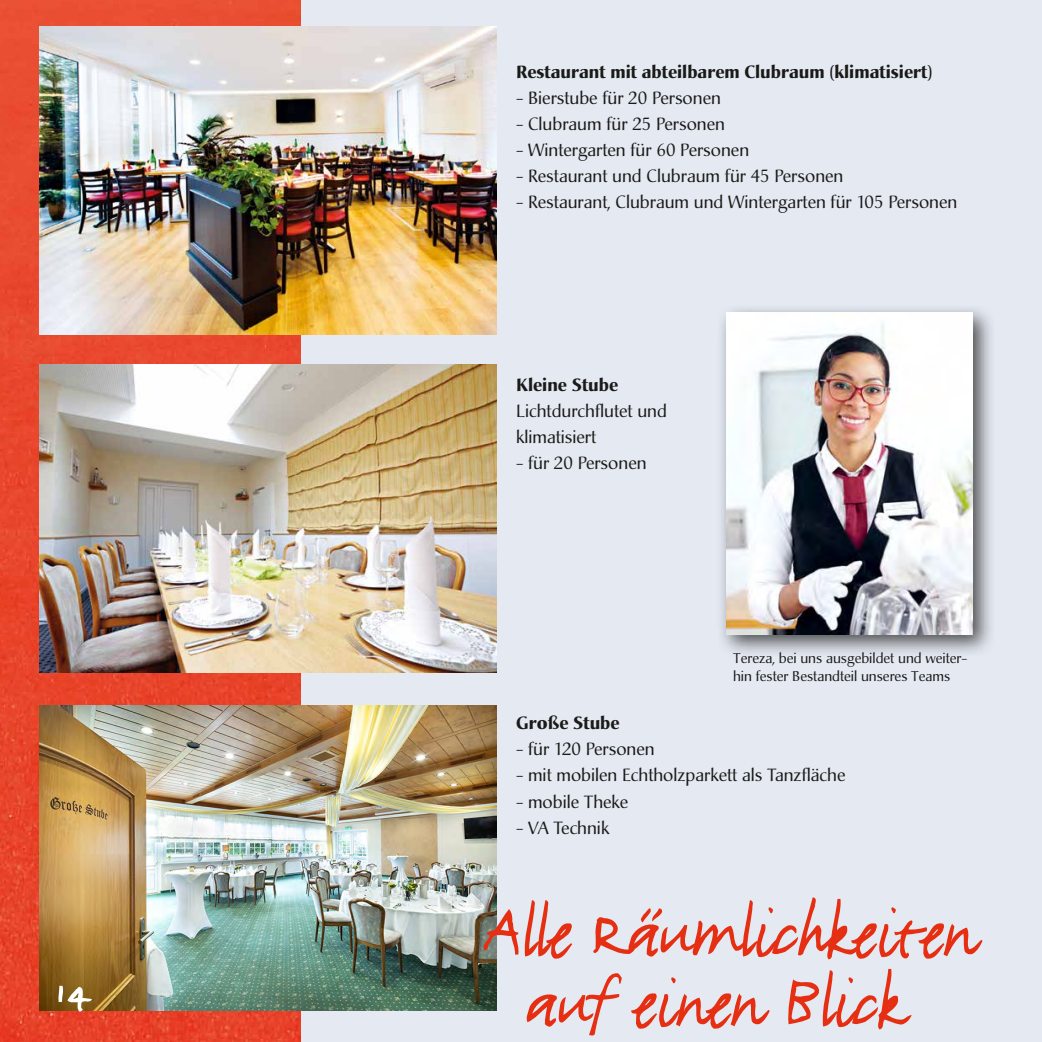
<style>
.page{position:relative;width:1042px;height:1042px;background:#e4e9f2}
.page>*{position:absolute;margin:0;border:0;box-sizing:border-box;transform-origin:0 0}
.t1{font:700 77px/70px "FF Justlefthand";color:#e62f12;text-align:center}
.t2{font:800 52.5px "FF Justlefthand";color:#fff}
.t3{font:17.5px/26.1px "Christiana BQ";color:#1a1a18}
.t4{font:700 17.5px "Christiana BQ";color:#1a1a18}
.t5{font:14px/18px "Christiana BQ";color:#1a1a18}
</style>
<div class="page">
<img style="left:0;top:0;width:300px;height:1042px">
<img style="left:39px;top:705px;width:458px;height:305px">
<img style="left:40px;top:26px;width:456px;height:308px">
<img style="left:40px;top:365px;width:456px;height:308px">
<div style="left:716px;top:303px;width:280px;height:355px;background:#1a1a18;opacity:.75"></div>
<img style="left:726px;top:313px;width:246px;height:321px">
<h2 class="t2" style="left:53px;top:959px;width:36px">14</h2>
<p class="t4" style="left:516px;top:61px;width:418px">Restaurant mit abteilbarem Clubraum (klimatisiert)</p>
<p class="t3" style="left:516px;top:85px;width:206px">- Bierstube für 20 Personen</p>
<p class="t3" style="left:516px;top:111px;width:210px">- Clubraum für 25 Personen</p>
<p class="t3" style="left:516px;top:137px;width:235px">- Wintergarten für 60 Personen</p>
<p class="t3" style="left:516px;top:163px;width:329px">- Restaurant und Clubraum für 45 Personen</p>
<p class="t3" style="left:516px;top:189px;width:443px">- Restaurant, Clubraum und Wintergarten für 105 Personen</p>
<p class="t4" style="left:516px;top:373px;width:104px">Kleine Stube</p>
<p class="t3" style="left:516px;top:398px;width:152px">Lichtdurchflutet und klimatisiert</p>
<p class="t3" style="left:516px;top:450px;width:132px">- für 20 Personen</p>
<p class="t5" style="left:733px;top:649px;width:236px">Tereza, bei uns ausgebildet und weiter&shy;hin fester Bestandteil unseres Teams</p>
<p class="t4" style="left:516px;top:712px;width:105px">Große Stube</p>
<p class="t3" style="left:516px;top:736px;width:140px">- für 120 Personen</p>
<p class="t3" style="left:516px;top:762px;width:331px">- mit mobilen Echtholzparkett als Tanzfläche</p>
<p class="t3" style="left:516px;top:788px;width:114px">- mobile Theke</p>
<p class="t3" style="left:516px;top:814px;width:95px">- VA Technik</p>
<h1 class="t1" style="left:483px;top:900px;width:494px">Alle Räumlichkeiten auf einen Blick</h1>
</div>
